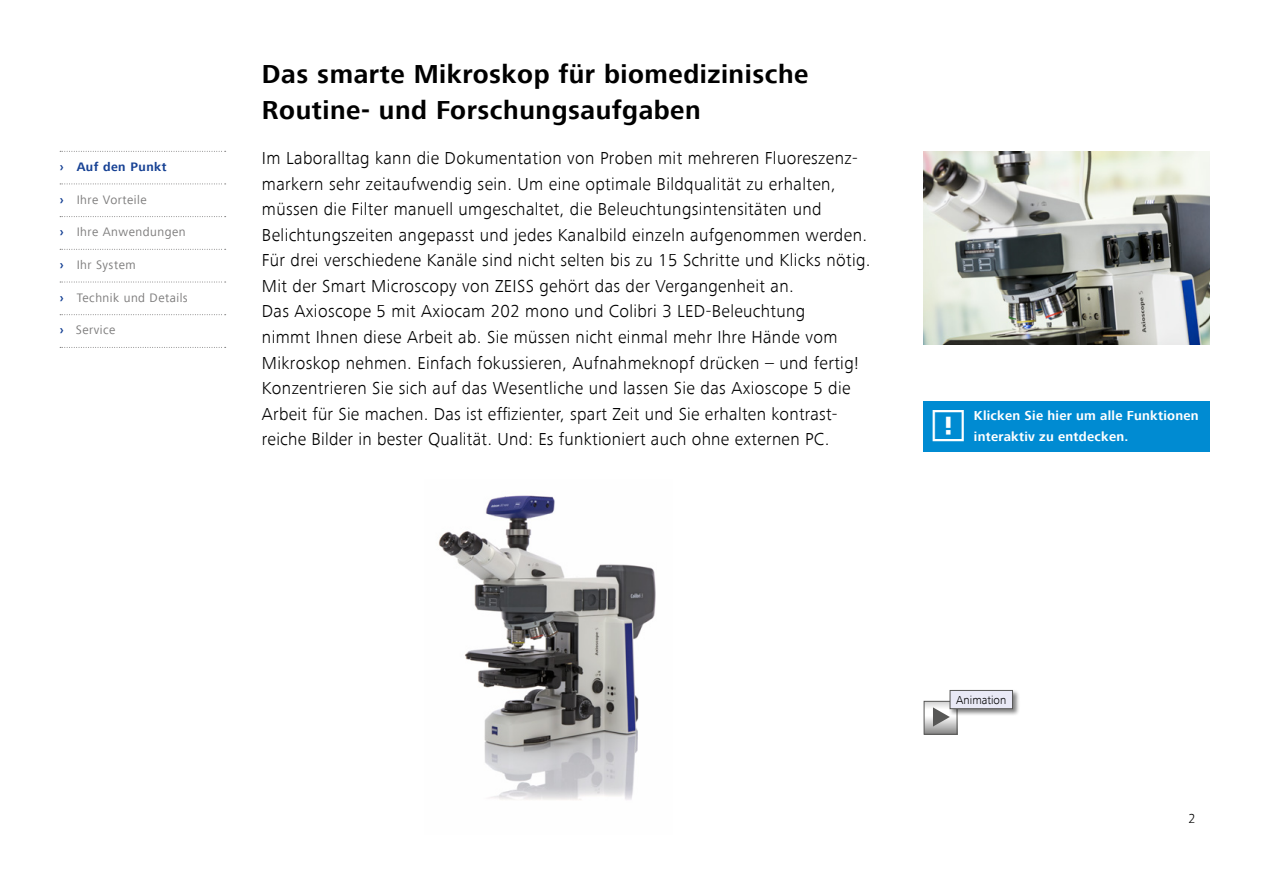
<style>
.page{position:relative;width:1263px;height:893px;background:#fff}
.page>*{position:absolute;margin:0;border:0;box-sizing:border-box;transform-origin:0 0}
.t1{font:31.2px "zeiss iconfont web";color:#fff}
.t2{font:700 26.7px/35.7px "ZEISS Frutiger Next W1 G";letter-spacing:.02em;color:#000}
.t3{font:300 17.85px/25.5px "ZEISS Frutiger Next W1 G";letter-spacing:.02em;color:#000}
.t4{font:700 13.35px "ZEISS Frutiger Next W1 G";letter-spacing:.02em;color:#fff}
.t5{font:300 13.35px "ZEISS Frutiger Next W1 G";color:#000}
.t6{font:12.6px "ZEISS Frutiger Next W1 G";letter-spacing:.04em;color:#7c7b7b}
.t7{font:700 12.6px "ZEISS Frutiger Next W1 G";letter-spacing:.04em;color:#164194}
.t8{font:300 11.85px "ZEISS Frutiger Next W1 G";color:#000}
.s1{font-weight:700;color:#164194}
</style>
<div class="page">
<img style="left:923px;top:151px;width:287px;height:194px">
<svg style="left:60px;top:151px;width:166px;height:1px"></svg>
<svg style="left:60px;top:184px;width:166px;height:1px"></svg>
<svg style="left:60px;top:216px;width:166px;height:1px"></svg>
<svg style="left:60px;top:249px;width:166px;height:1px"></svg>
<svg style="left:60px;top:282px;width:166px;height:1px"></svg>
<svg style="left:60px;top:314px;width:166px;height:1px"></svg>
<svg style="left:60px;top:347px;width:166px;height:1px"></svg>
<div style="left:923px;top:401px;width:287px;height:50px;background:#008bd2"></div>
<img style="left:438px;top:495px;width:218px;height:305px">
<svg style="left:926px;top:703px;width:29px;height:30px"></svg>
<div style="left:924px;top:701px;width:33px;height:34px;border:1px solid #575756"></div>
<div style="left:949px;top:689px;width:71px;height:27px;background:#000;opacity:.5"></div>
<div style="left:950px;top:690px;width:62px;height:19px;background:#e9e9f6"></div>
<div style="left:950px;top:690px;width:63px;height:19px;border:1px solid #575756"></div>
<svg style="left:933px;top:707px;width:17px;height:20px"></svg>
<p class="t7" style="left:60px;top:160px;width:109px">› Auf den Punkt</p>
<p class="t6" style="left:60px;top:192px;width:88px"><span class="s1">›</span> Ihre Vorteile</p>
<p class="t6" style="left:60px;top:225px;width:127px"><span class="s1">›</span> Ihre Anwendungen</p>
<p class="t6" style="left:60px;top:258px;width:77px"><span class="s1">›</span> Ihr System</p>
<p class="t6" style="left:60px;top:290px;width:130px"><span class="s1">›</span> Technik und Details</p>
<p class="t6" style="left:60px;top:323px;width:57px"><span class="s1">›</span> Service</p>
<h2 class="t2" style="left:262px;top:57px;width:548px">Das smarte Mikroskop für biomedizinische<br>Routine- und Forschungsaufgaben</h2>
<p class="t3" style="left:262px;top:145px;width:610px">Im Laboralltag kann die Dokumentation von Proben mit mehreren Fluoreszenz&shy;markern sehr zeitaufwendig sein. Um eine optimale Bildqualität zu erhalten, müssen die Filter manuell umgeschaltet, die Beleuchtungsintensitäten und Belichtungszeiten angepasst und jedes Kanalbild einzeln aufgenommen werden.<br>Für drei verschiedene Kanäle sind nicht selten bis zu 15 Schritte und Klicks nötig.<br>Mit der Smart Microscopy von ZEISS gehört das der Vergangenheit an.<br>Das Axioscope 5 mit Axiocam 202 mono und Colibri 3 LED-Beleuchtung<br>nimmt Ihnen diese Arbeit ab. Sie müssen nicht einmal mehr Ihre Hände vom Mikroskop nehmen. Einfach fokussieren, Aufnahmeknopf drücken – und fertig!<br>Konzentrieren Sie sich auf das Wesentliche und lassen Sie das Axioscope 5 die Arbeit für Sie machen. Das ist effizienter, spart Zeit und Sie erhalten kontrast‑ reiche Bilder in bester Qualität. Und: Es funktioniert auch ohne externen PC.</p>
<h1 class="t1" style="left:933px;top:409px;width:33px">J</h1>
<p class="t4" style="left:974px;top:408px;width:226px">Klicken Sie hier um alle Funktionen</p>
<p class="t4" style="left:974px;top:429px;width:156px">interaktiv zu entdecken.</p>
<p class="t8" style="left:956px;top:693px;width:51px">Animation</p>
<p class="t5" style="left:1188px;top:811px;width:9px">2</p>
</div>
